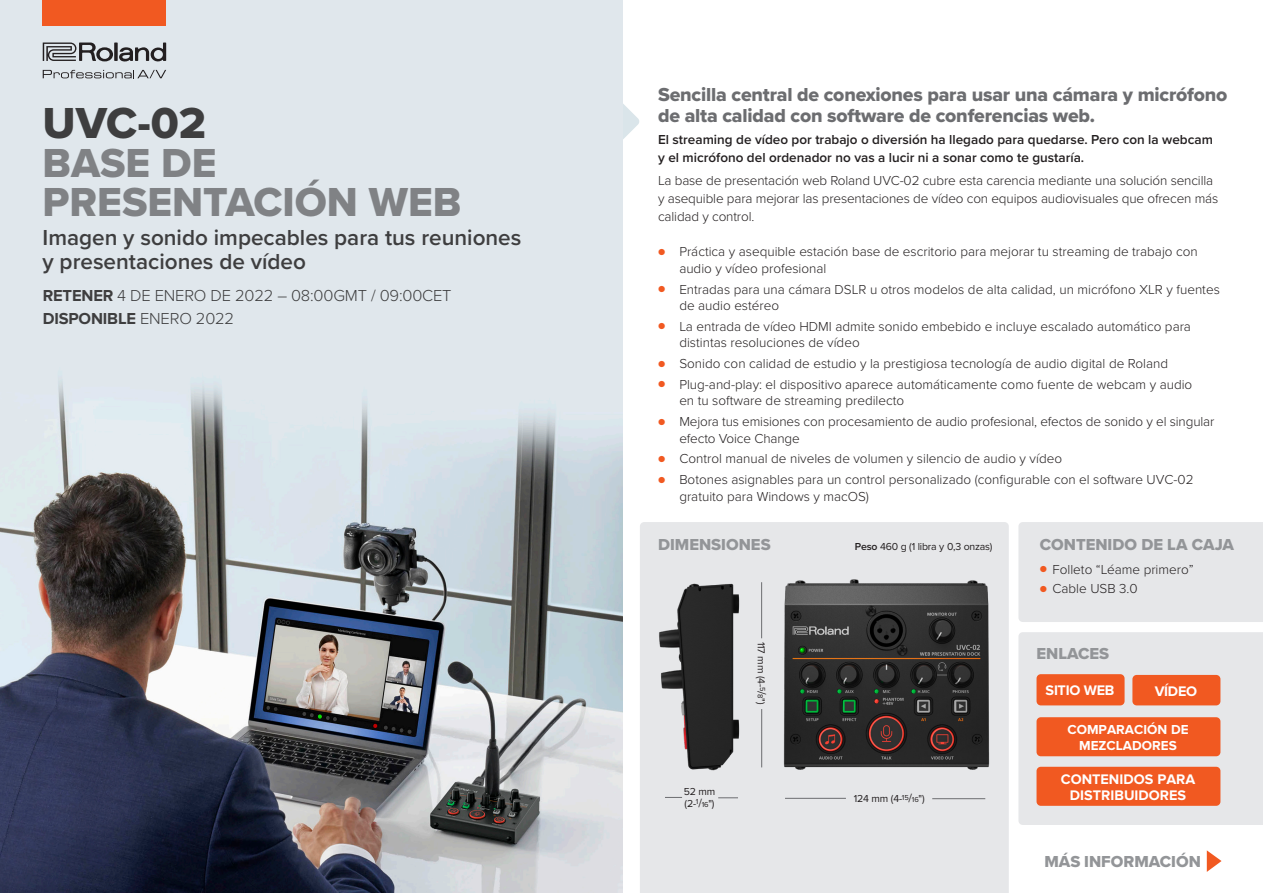
<style>
.page{position:relative;width:1263px;height:893px;background:#fff}
.page>*{position:absolute;margin:0;border:0;box-sizing:border-box;transform-origin:0 0}
.t1{font:45px "Proxima Nova Extrabld";color:#3e3e3f}
.t2{font:42px/39px "Proxima Nova Extrabld";color:#808285}
.t3{font:600 22.5px/24px "Proxima Nova";color:#3e3e3f}
.t4{font:19.5px/21px "Proxima Nova Extrabld";letter-spacing:-.01em;color:#6c6d70}
.t5{font:16.5px "Proxima Nova Extrabld";color:#939598}
.t6{font:300 16.5px "Proxima Nova";letter-spacing:-.01em;color:#3e3e3f}
.t7{font:700 16.5px "Proxima Nova";letter-spacing:-.01em;color:#3e3e3f}
.t8{font:700 14.4px/16.8px "Proxima Nova";color:#fff;text-align:center}
.t9{font:700 14.4px "Proxima Nova";letter-spacing:-.02em;color:#fff}
.t10{font:300 13.5px/16.5px "Proxima Nova";color:#231f20}
.t11{font:600 13.5px/18px "Proxima Nova";color:#231f20}
.t12{font:700 13.5px/16.5px "Proxima Nova";color:#fff;text-align:center}
.t13{font:10.5px "Proxima Nova";letter-spacing:-.02em;color:#231f20}
.s1{font-weight:700}
.s2{font-weight:300}
.s3{font-size:10.5px;color:#f15921}
.s4{font-size:12.15px}
.s5{font-size:7.5px}
.s6{font-weight:600}
</style>
<div class="page">
<div style="left:640px;top:522px;width:369px;height:371px;background:#e6e7e9"></div>
<svg style="left:623px;top:104px;width:16px;height:35px"></svg>
<div style="left:1018px;top:632px;width:245px;height:193px;background:#e6e7e9"></div>
<img style="left:0;top:0;width:623px;height:893px">
<div style="left:43px;top:0;width:123px;height:26px;background:#f15921"></div>
<svg style="left:43px;top:43px;width:123px;height:21px;background:#999ca0"></svg>
<svg style="left:43px;top:70px;width:123px;height:8px"></svg>
<div style="left:1132px;top:675px;width:88px;height:30px;background:#f15921;border-radius:4px"></div>
<div style="left:1036px;top:674px;width:88px;height:31px;background:#f15921;border-radius:4px"></div>
<div style="left:1018px;top:522px;width:245px;height:100px;background:#e6e7e9"></div>
<svg style="left:1207px;top:850px;width:14px;height:22px"></svg>
<div style="left:1036px;top:767px;width:184px;height:39px;background:#f15921;border-radius:4px"></div>
<hr style="left:761px;top:582px;width:1px;height:56px;background:#6c6d70">
<hr style="left:761px;top:709px;width:1px;height:58px;background:#6c6d70">
<div style="left:1036px;top:717px;width:184px;height:39px;background:#f15921;border-radius:4px"></div>
<hr style="left:932px;top:798px;width:53px;height:1px;background:#6c6d70">
<hr style="left:785px;top:798px;width:61px;height:1px;background:#6c6d70">
<img style="left:778px;top:569px;width:217px;height:214px">
<img style="left:654px;top:554px;width:96px;height:244px">
<p class="t1" style="left:43px;top:89px;width:165px">UVC-02</p>
<p class="t2" style="left:43px;top:143px;width:420px">BASE DE<br>PRESENTACIÓN WEB</p>
<p class="t3" style="left:43px;top:225px;width:480px">Imagen y sonido impecables para tus reuniones y presentaciones de vídeo</p>
<p class="t6" style="left:43px;top:283px;width:410px"><span class="s1">RETENER</span> 4 DE ENERO DE 2022 – 08:00GMT / 09:00CET</p>
<p class="t7" style="left:43px;top:309px;width:193px">DISPONIBLE <span class="s2">ENERO 2022</span></p>
<p class="t4" style="left:658px;top:83px;width:571px">Sencilla central de conexiones para usar una cámara y micrófono de alta calidad con software de conferencias web.</p>
<p class="t11" style="left:658px;top:130px;width:556px">El streaming de vídeo por trabajo o diversión ha llegado para quedarse. Pero con la webcam y el micrófono del ordenador no vas a lucir ni a sonar como te gustaría.</p>
<p class="t10" style="left:658px;top:171px;width:562px;line-height:18px">La base de presentación web Roland UVC-02 cubre esta carencia mediante una solución sencilla y asequible para mejorar las presentaciones de vídeo con equipos audiovisuales que ofrecen más calidad y control.</p>
<p class="t10" style="left:679px;top:243px;width:520px;text-indent:-21px"><span class="s3">●</span> Práctica y asequible estación base de escritorio para mejorar tu streaming de trabajo con audio y vídeo profesional</p>
<p class="t10" style="left:679px;top:280px;width:542px;text-indent:-21px"><span class="s3">●</span> Entradas para una cámara DSLR u otros modelos de alta calidad, un micrófono XLR y fuentes de audio estéreo</p>
<p class="t10" style="left:679px;top:317px;width:513px;text-indent:-21px"><span class="s3">●</span> La entrada de vídeo HDMI admite sonido embebido e incluye escalado automático para distintas resoluciones de vídeo</p>
<p class="t10" style="left:658px;top:355px;width:512px"><span class="s3">●</span> Sonido con calidad de estudio y la prestigiosa tecnología de audio digital de Roland</p>
<p class="t10" style="left:679px;top:375px;width:514px;text-indent:-21px"><span class="s3">●</span> Plug-and-play: el dispositivo aparece automáticamente como fuente de webcam y audio en tu software de streaming predilecto</p>
<p class="t10" style="left:679px;top:413px;width:537px;text-indent:-21px"><span class="s3">●</span> Mejora tus emisiones con procesamiento de audio profesional, efectos de sonido y el singular efecto Voice Change</p>
<p class="t10" style="left:658px;top:450px;width:405px"><span class="s3">●</span> Control manual de niveles de volumen y silencio de audio y vídeo</p>
<p class="t10" style="left:679px;top:471px;width:516px;text-indent:-21px"><span class="s3">●</span> Botones asignables para un control personalizado (configurable con el software UVC-02 gratuito para Windows y macOS)</p>
<p class="t5" style="left:658px;top:532px;width:114px">DIMENSIONES</p>
<p class="t13" style="left:684px;top:783px;width:33px">52 mm</p>
<p class="t13" style="left:685px;top:795px;width:31px">(2-<sup>1</sup><span class="s4">/</span><span class="s5">16</span>")</p>
<p class="t13" style="left:769px;top:642px;width:64px;rotate:90deg">117 mm (4-<sup>5</sup><span class="s4">/</span><span class="s5">8</span>")</p>
<p class="t13" style="left:855px;top:538px;width:139px"><span class="s6">Peso</span> 460 g (1 libra y 0,3 onzas)</p>
<p class="t13" style="left:854px;top:791px;width:72px">124 mm (4-<sup>15</sup><span class="s4">/</span><span class="s5">16</span>")</p>
<p class="t5" style="left:1040px;top:532px;width:196px">CONTENIDO DE LA CAJA</p>
<p class="t10" style="left:1040px;top:560px;width:155px"><span class="s3">●</span> Folleto “Léame primero”</p>
<p class="t10" style="left:1040px;top:580px;width:100px"><span class="s3">●</span> Cable USB 3.0</p>
<p class="t5" style="left:1036px;top:642px;width:74px">ENLACES</p>
<p class="t9" style="left:1046px;top:682px;width:70px">SITIO WEB</p>
<p class="t8" style="left:1155px;top:683px;width:44px">VÍDEO</p>
<p class="t12" style="left:1067px;top:721px;width:123px">COMPARACIÓN DE<br>MEZCLADORES</p>
<p class="t8" style="left:1061px;top:771px;width:136px">CONTENIDOS PARA<br>DISTRIBUIDORES</p>
<p class="t5" style="left:1044px;top:849px;width:158px">MÁS INFORMACIÓN</p>
</div>
